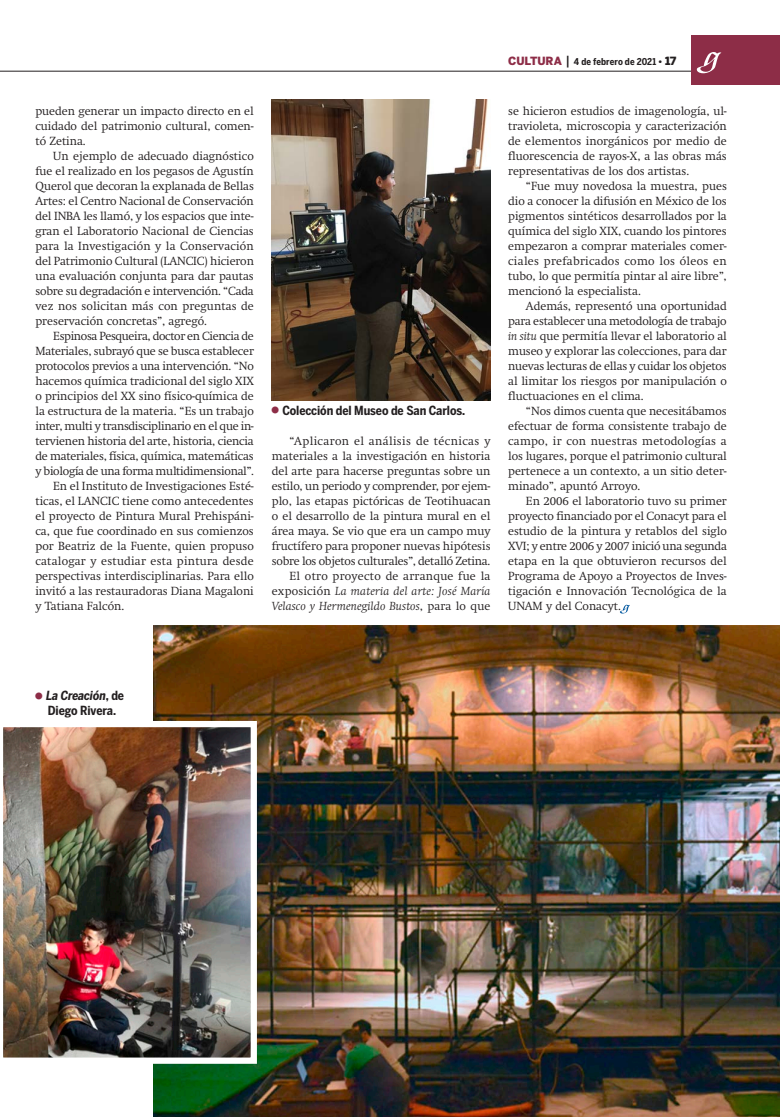
<style>
.page{position:relative;width:780px;height:1117px;background:#fff}
.page>*{position:absolute;margin:0;border:0;box-sizing:border-box;transform-origin:0 0}
._5_0_Pie_de_foto_-_c{font:700 12.5px/15px "Benton Sans Cond";letter-spacing:-.01em;color:#231f20}
._3_0_Texto{font:300 11.62px/15px "Swift";color:#231f20;text-align:justify}
._3_0_Texto-2{font:italic 300 11.62px/15px "Swift";letter-spacing:.01em;color:#231f20;text-align:justify}
._9_0_Folio_Fecha{font:700 9.38px "Benton Sans Cond";letter-spacing:.01em;color:#231f20}
.s1{font-style:normal}
.s2{font-family:"Benton Sans";font-weight:900;font-size:11.25px;color:#8d2d47}
.s3{font-weight:500;font-size:12.5px}
.s4{font-family:"Benton Sans";font-weight:900}
.s5{font-family:"Benton Sans";font-weight:900;font-size:11.25px}
.s6{font-style:italic}
</style>
<div class="page">
<hr style="left:0;top:71px;width:726px;height:1px;background:#231f20">
<img style="left:272px;top:100px;width:218px;height:300px">
<img style="left:154px;top:625px;width:626px;height:491px">
<img style="left:3px;top:720px;width:254px;height:343px">
<svg style="left:620px;top:604px;width:10px;height:9px"></svg>
<div style="left:691px;top:35px;width:89px;height:50px;background:#8d2d47"></div>
<svg style="left:696px;top:52px;width:26px;height:21px"></svg>
<p class="_3_0_Texto" style="left:35px;top:103px;width:220px">pueden generar un impacto directo en el cuidado del patrimonio cultural, comen&shy;tó Zetina.</p>
<p class="_3_0_Texto" style="left:35px;top:148px;width:220px;text-indent:18px">Un ejemplo de adecuado diagnóstico fue el realizado en los pegasos de Agustín Querol que decoran la explanada de Bellas Artes: el Centro Nacional de Conservación del INBA les llamó, y los espacios que inte&shy;gran el Laboratorio Nacional de Ciencias para la Investigación y la Conservación del Patrimonio Cultural (LANCIC) hicieron una evaluación conjunta para dar pautas sobre su degradación e intervención. “Cada vez nos solicitan más con preguntas de preservación concretas”, agregó.</p>
<p class="_3_0_Texto" style="left:35px;top:328px;width:220px;text-indent:18px">Espinosa Pesqueira, doctor en Ciencia de Materiales, subrayó que se busca establecer protocolos previos a una intervención. “No hacemos química tradicional del siglo XIX o principios del XX sino físico-química de la estructura de la materia. “Es un trabajo inter, multi y transdisciplinario en el que in&shy;tervienen historia del arte, historia, ciencia de materiales, física, química, matemáticas y biología de una forma multidimensional”.</p>
<p class="_3_0_Texto" style="left:35px;top:478px;width:220px;text-indent:18px">En el Instituto de Investigaciones Esté&shy;ticas, el LANCIC tiene como antecedentes el proyecto de Pintura Mural Prehispáni&shy;ca, que fue coordinado en sus comienzos por Beatriz de la Fuente, quien propuso catalogar y estudiar esta pintura desde perspectivas interdisciplinarias. Para ello invitó a las restauradoras Diana Magaloni y Tatiana Falcón.</p>
<p class="_5_0_Pie_de_foto_-_c" style="left:282px;top:403px;width:184px">Colección del Museo de San Carlos.</p>
<p class="_3_0_Texto" style="left:272px;top:433px;width:220px;text-indent:18px">“Aplicaron el análisis de técnicas y materiales a la investigación en historia del arte para hacerse preguntas sobre un estilo, un periodo y comprender, por ejem&shy;plo, las etapas pictóricas de Teotihuacan o el desarrollo de la pintura mural en el área maya. Se vio que era un campo muy fructífero para proponer nuevas hipótesis sobre los objetos culturales”, detalló Zetina.</p>
<p class="_3_0_Texto-2" style="left:272px;top:568px;width:220px;text-indent:18px"><span class="s1">El otro proyecto de arranque fue la exposición</span> La materia del arte: José María Velasco y Hermenegildo Bustos<span class="s1">, para lo que</span></p>
<p class="_9_0_Folio_Fecha" style="left:508px;top:56px;width:170px"><span class="s2">CULTURA</span> <span class="s3">|</span> 4 de febrero de 2021 <span class="s4">•</span> <span class="s5">17</span></p>
<p class="_3_0_Texto" style="left:508px;top:103px;width:220px">se hicieron estudios de imagenología, ul&shy;travioleta, microscopia y caracterización de elementos inorgánicos por medio de fluorescencia de rayos-X, a las obras más representativas de los dos artistas.</p>
<p class="_3_0_Texto" style="left:508px;top:178px;width:220px;text-indent:18px">“Fue muy novedosa la muestra, pues dio a conocer la difusión en México de los pigmentos sintéticos desarrollados por la química del siglo XIX, cuando los pintores empezaron a comprar materiales comer&shy;ciales prefabricados como los óleos en tubo, lo que permitía pintar al aire libre”, mencionó la especialista.</p>
<p class="_3_0_Texto" style="left:508px;top:298px;width:220px;text-indent:18px">Además, representó una oportunidad para establecer una metodología de trabajo <span class="s6">in situ</span> que permitía llevar el laboratorio al museo y explorar las colecciones, para dar nuevas lecturas de ellas y cuidar los objetos al limitar los riesgos por manipulación o fluctuaciones en el clima.</p>
<p class="_3_0_Texto" style="left:508px;top:403px;width:220px;text-indent:18px">“Nos dimos cuenta que necesitábamos efectuar de forma consistente trabajo de campo, ir con nuestras metodologías a los lugares, porque el patrimonio cultural pertenece a un contexto, a un sitio deter&shy;minado”, apuntó Arroyo.</p>
<p class="_3_0_Texto" style="left:508px;top:493px;width:220px;text-indent:18px">En 2006 el laboratorio tuvo su primer proyecto financiado por el Conacyt para el estudio de la pintura y retablos del siglo XVI; y entre 2006 y 2007 inició una segunda etapa en la que obtuvieron recursos del Programa de Apoyo a Proyectos de Inves&shy;tigación e Innovación Tecnológica de la UNAM y del Conacyt.</p>
<p class="_5_0_Pie_de_foto_-_c" style="left:46px;top:688px;width:79px"><span class="s6">La Creación</span>, de<br>Diego Rivera.</p>
</div>
